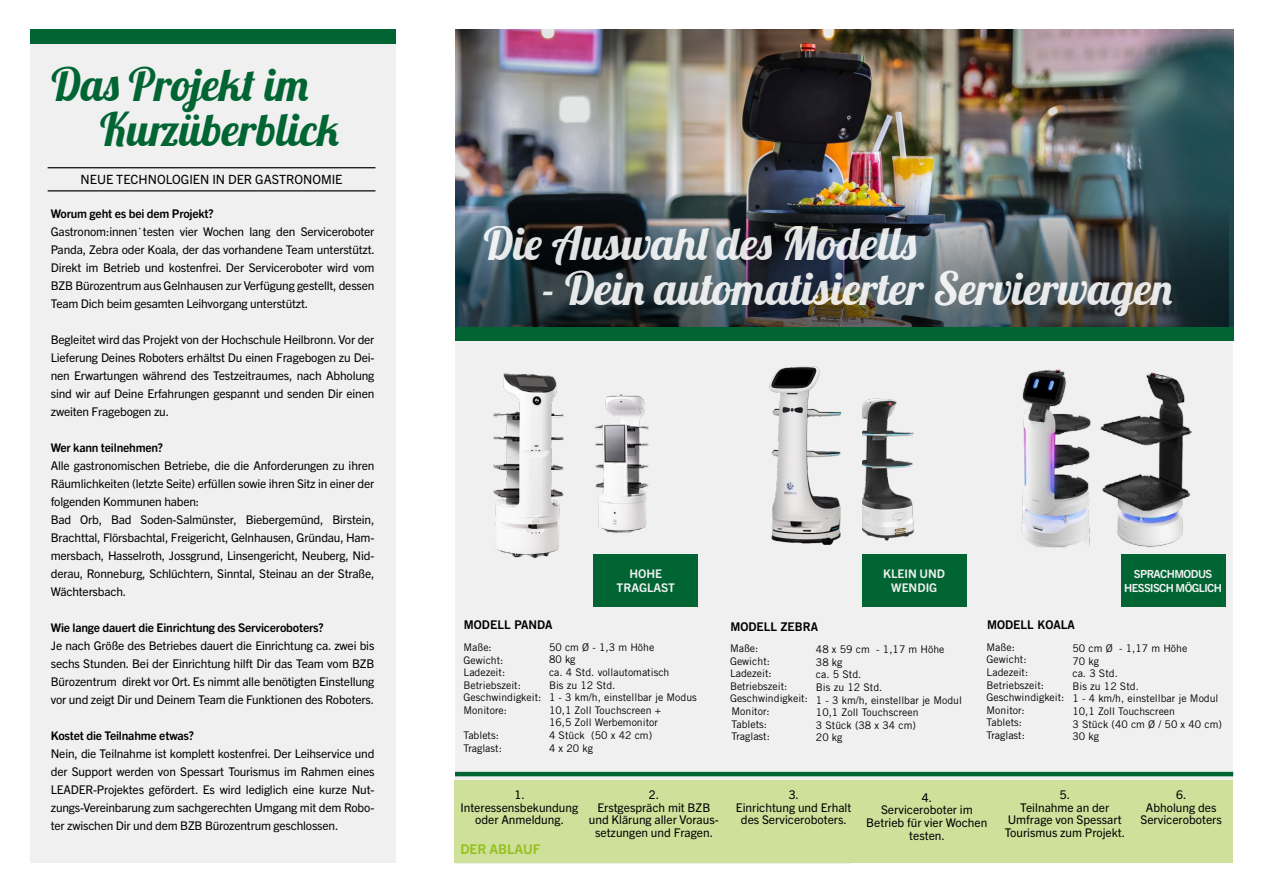
<style>
.page{position:relative;width:1263px;height:893px;background:#fff}
.page>*{position:absolute;margin:0;border:0;box-sizing:border-box;transform-origin:0 0}
.t1{font:45px "Lobster";color:#fff}
.t2{font:45px/45px "Lobster";color:#006533}
.t3{font:700 13.5px "Trade Gothic Next SR Pro";color:#95c11f}
.t4{font:12.75px "Trade Gothic Next LT Pro";color:#000}
.t5{font:12px/18px "Trade Gothic Next LT Pro";letter-spacing:-.015em;color:#000;text-align:center}
.t6{font:700 12px "Trade Gothic Next SR Pro";letter-spacing:-.015em;color:#000}
.t7{font:12px "Trade Gothic LT Pro Bd 2";color:#000}
.t8{font:700 12px/14.4px "Trade Gothic Next SR Pro";color:#f0f0f0;text-align:center}
.t9{font:700 11.25px/13.5px "Trade Gothic Next SR Pro";letter-spacing:-.05em;color:#f0f0f0;text-align:center}
.t10{font:10.5px/12.6px "Trade Gothic LT Pro";color:#000}
</style>
<div class="page">
<div style="left:455px;top:38px;width:395px;height:825px;background:#f0f0f0"></div>
<div style="left:30px;top:30px;width:365px;height:833px;background:#f0f0f0"></div>
<div style="left:30px;top:29px;width:365px;height:14px;background:#006533"></div>
<div style="left:850px;top:30px;width:383px;height:833px;background:#f0f0f0"></div>
<div style="left:455px;top:326px;width:778px;height:15px;background:#006533"></div>
<div style="left:455px;top:780px;width:778px;height:83px;background:#cfe09b"></div>
<hr style="left:48px;top:167px;width:327px;height:1px;background:#000">
<hr style="left:48px;top:190px;width:327px;height:1px;background:#000">
<img style="left:455px;top:30px;width:778px;height:296px">
<img style="left:455px;top:202px;width:774px;height:125px">
<img style="left:493px;top:373px;width:156px;height:186px">
<img style="left:1021px;top:369px;width:171px;height:179px">
<hr style="left:455px;top:772px;width:778px;height:4px;background:#006533">
<div style="left:594px;top:554px;width:104px;height:53px;background:#006533"></div>
<div style="left:862px;top:554px;width:104px;height:53px;background:#006533"></div>
<img style="left:769px;top:366px;width:73px;height:179px">
<img style="left:862px;top:398px;width:52px;height:143px">
<div style="left:1121px;top:554px;width:104px;height:53px;background:#006533"></div>
<h1 class="t2" style="left:100px;top:67px;width:242px;text-indent:-49px">Das Projekt im<br>Kurzüberblick</h1>
<p class="t4" style="left:81px;top:171px;width:263px">NEUE TECHNOLOGIEN IN DER GASTRONOMIE</p>
<p class="t6" style="left:51px;top:205px;width:164px">Worum geht es bei dem Projekt?</p>
<p class="t5" style="left:51px;top:222px;width:326px;text-align:justify">Gastronom:innen testen vier Wochen lang den Serviceroboter Panda, Zebra oder Koala, der das vorhandene Team unterstützt.<br>Direkt im Betrieb und kostenfrei. Der Serviceroboter wird vom BZB Bürozentrum aus Gelnhausen zur Verfügung gestellt, dessen Team Dich beim gesamten Leihvorgang unterstützt.</p>
<p class="t5" style="left:51px;top:330px;width:325px;text-align:justify">Begleitet wird das Projekt von der Hochschule Heilbronn. Vor der Lieferung Deines Roboters erhältst Du einen Fragebogen zu Dei&shy;nen Erwartungen während des Testzeitraumes, nach Abholung sind wir auf Deine Erfahrungen gespannt und senden Dir einen zweiten Fragebogen zu.</p>
<p class="t6" style="left:51px;top:439px;width:114px">Wer kann teilnehmen?</p>
<p class="t5" style="left:51px;top:456px;width:325px;text-align:left">Alle gastronomischen Betriebe, die die Anforderungen zu ihren Räumlichkeiten (letzte Seite) erfüllen sowie ihren Sitz in einer der folgenden Kommunen haben:<br>Bad Orb, Bad Soden-Salmünster, Biebergemünd, Birstein, Brachttal, Flörsbachtal, Freigericht, Gelnhausen, Gründau, Ham&shy;mersbach, Hasselroth, Jossgrund, Linsengericht, Neuberg, Nid&shy;derau, Ronneburg, Schlüchtern, Sinntal, Steinau an der Straße, Wächtersbach.</p>
<p class="t6" style="left:51px;top:619px;width:275px">Wie lange dauert die Einrichtung des Serviceroboters?</p>
<p class="t5" style="left:51px;top:636px;width:325px;text-align:justify">Je nach Größe des Betriebes dauert die Einrichtung ca. zwei bis sechs Stunden. Bei der Einrichtung hilft Dir das Team vom BZB Bürozentrum direkt vor Ort. Es nimmt alle benötigten Einstellung vor und zeigt Dir und Deinem Team die Funktionen des Roboters.</p>
<p class="t6" style="left:51px;top:727px;width:145px">Kostet die Teilnahme etwas?</p>
<p class="t5" style="left:51px;top:744px;width:325px;text-align:justify">Nein, die Teilnahme ist komplett kostenfrei. Der Leihservice und der Support werden von Spessart Tourismus im Rahmen eines LEADER-Projektes gefördert. Es wird lediglich eine kurze Nut&shy;zungs-Vereinbarung zum sachgerechten Umgang mit dem Robo&shy;ter zwischen Dir und dem BZB Bürozentrum geschlossen.</p>
<h1 class="t1" style="left:484px;top:215px;width:435px">Die Auswahl des Modells</h1>
<h1 class="t1" style="left:542px;top:260px;width:631px">- Dein automatisierter Servierwagen</h1>
<p class="t7" style="left:464px;top:618px;width:90px">MODELL PANDA</p>
<p class="t8" style="left:617px;top:566px;width:60px">HOHE<br>TRAGLAST</p>
<p class="t8" style="left:883px;top:566px;width:63px">KLEIN UND<br>WENDIG</p>
<p class="t9" style="left:1124px;top:567px;width:99px">SPRACHMODUS<br>HESSISCH MÖGLICH</p>
<p class="t7" style="left:730px;top:619px;width:89px">MODELL ZEBRA</p>
<p class="t7" style="left:987px;top:618px;width:89px">MODELL KOALA</p>
<p class="t10" style="left:549px;top:641px;width:149px">50 cm Ø - 1,3 m Höhe<br>80 kg<br>ca. 4 Std. vollautomatisch<br>Bis zu 12 Std.<br>1 - 3 km/h, einstellbar je Modus<br>10,1 Zoll Touchscreen +<br>16,5 Zoll Werbemonitor<br>4 Stück (50 x 42 cm)<br>4 x 20 kg</p>
<p class="t5" style="left:589px;top:787px;width:131px;line-height:12.8px">2.<br>Erstgespräch mit BZB und Klärung aller Voraus&shy;setzungen und Fragen.</p>
<p class="t5" style="left:736px;top:787px;width:117px;line-height:12.8px">3.<br>Einrichtung und Erhalt des Serviceroboters.</p>
<p class="t5" style="left:866px;top:790px;width:123px;line-height:12.8px">4.<br>Serviceroboter im<br>Betrieb für vier Wochen testen.</p>
<p class="t5" style="left:1005px;top:787px;width:122px;line-height:12.8px">5.<br>Teilnahme an der<br>Umfrage von Spessart<br>Tourismus zum Projekt.</p>
<p class="t5" style="left:1140px;top:787px;width:83px;line-height:12.8px">6.<br>Abholung des<br>Serviceroboters</p>
<p class="t10" style="left:986px;top:641px;width:79px">Maße:<br>Gewicht:<br>Ladezeit:<br>Betriebszeit:<br>Geschwindigkeit:<br>Monitor:<br>Tablets:<br>Traglast:</p>
<p class="t10" style="left:1072px;top:642px;width:151px">50 cm Ø - 1,17 m Höhe<br>70 kg<br>ca. 3 Std.<br>Bis zu 12 Std.<br>1 - 4 km/h, einstellbar je Modul<br>10,1 Zoll Touchscreen<br>3 Stück (40 cm Ø / 50 x 40 cm)<br>30 kg</p>
<p class="t10" style="left:463px;top:641px;width:79px">Maße:<br>Gewicht:<br>Ladezeit:<br>Betriebszeit:<br>Geschwindigkeit:<br>Monitore:</p>
<p class="t10" style="left:463px;top:729px;width:40px">Tablets:<br>Traglast:</p>
<p class="t10" style="left:730px;top:642px;width:79px">Maße:<br>Gewicht:<br>Ladezeit:<br>Betriebszeit:<br>Geschwindigkeit:<br>Monitor:<br>Tablets:<br>Traglast:</p>
<p class="t10" style="left:816px;top:643px;width:148px">48 x 59 cm - 1,17 m Höhe<br>38 kg<br>ca. 5 Std.<br>Bis zu 12 Std.<br>1 - 3 km/h, einstellbar je Modul<br>10,1 Zoll Touchscreen<br>3 Stück (38 x 34 cm)<br>20 kg</p>
<p class="t5" style="left:460px;top:787px;width:119px;line-height:12.8px">1.<br>Interessensbekundung oder Anmeldung.</p>
<p class="t3" style="left:460px;top:840px;width:82px">DER ABLAUF</p>
</div>
